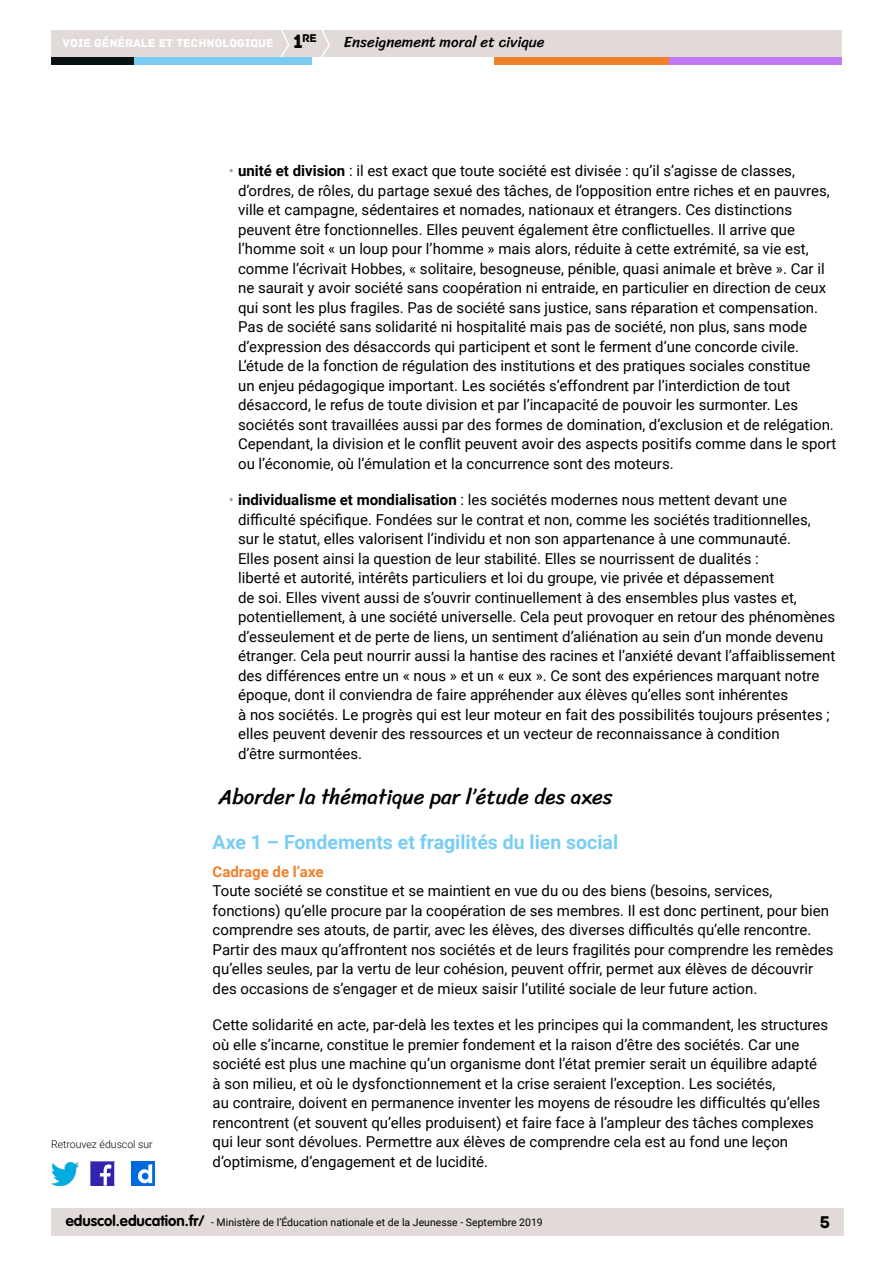
<style>
.page{position:relative;width:893px;height:1263px;background:#fff}
.page>*{position:absolute;margin:0;border:0;box-sizing:border-box;transform-origin:0 0}
.t1{font:21px "Sriracha";color:#000}
.t2{font:700 19.5px "Roboto";color:#79cdf4}
.t3{font:18px "Archive";color:#000}
.t4{font:15px/19.5px "Roboto";color:#000}
.t5{font:15px "Sriracha";color:#000}
.t6{font:700 15px "Roboto";color:#f0802b}
.t7{font:12px "Archive";color:#fff}
.t8{font:11.85px "Archive";color:#000}
.t9{font:10.5px "Roboto";color:#000}
.t10{font:300 10.5px "Roboto";color:#000}
.s1{font-size:20.4px;color:#000}
.s2{color:#9d9d9c}
.s3{font-weight:700}
.s4{font-family:"VAG Rounded Std";font-weight:700;font-size:15px}
</style>
<div class="page">
<div style="left:51px;top:30px;width:791px;height:27px;background:#e1dad8"></div>
<svg style="left:280px;top:30px;width:10px;height:27px"></svg>
<svg style="left:321px;top:30px;width:9px;height:27px"></svg>
<div style="left:133px;top:57px;width:179px;height:8px;background:#79cdf4"></div>
<div style="left:51px;top:57px;width:82px;height:8px;background:#091316"></div>
<div style="left:667px;top:57px;width:175px;height:8px;background:#c379f6"></div>
<div style="left:494px;top:57px;width:175px;height:8px;background:#f0802b"></div>
<div style="left:51px;top:1209px;width:792px;height:27px;background:#e1dad8"></div>
<img style="left:91px;top:1162px;width:23px;height:23px">
<img style="left:51px;top:1163px;width:28px;height:22px">
<img style="left:132px;top:1162px;width:22px;height:23px">
<p class="t8" style="left:302px;top:31px;width:16px">re</p>
<p class="t7" style="left:63px;top:36px;width:242px">VOIE GÉNÉRALE ET TECHNOLOGIQUE <span class="s1">1</span></p>
<p class="t5" style="left:344px;top:33px;width:202px">Enseignement moral et civique</p>
<p class="t10" style="left:51px;top:1137px;width:103px">Retrouvez éduscol sur</p>
<p class="t4" style="left:238px;top:160px;width:600px;text-indent:-9px"><span class="s2">•</span> <span class="s3">unité et division</span> : il est exact que toute société est divisée : qu’il s’agisse de classes, d’ordres, de rôles, du partage sexué des tâches, de l’opposition entre riches et en pauvres, ville et campagne, sédentaires et nomades, nationaux et étrangers. Ces distinctions peuvent être fonctionnelles. Elles peuvent également être conflictuelles. Il arrive que l’homme soit « un loup pour l’homme » mais alors, réduite à cette extrémité, sa vie est, comme l’écrivait Hobbes, « solitaire, besogneuse, pénible, quasi animale et brève ». Car il ne saurait y avoir société sans coopération ni entraide, en particulier en direction de ceux qui sont les plus fragiles. Pas de société sans justice, sans réparation et compensation.<br>Pas de société sans solidarité ni hospitalité mais pas de société, non plus, sans mode d’expression des désaccords qui participent et sont le ferment d’une concorde civile.<br>L’étude de la fonction de régulation des institutions et des pratiques sociales constitue<br>un enjeu pédagogique important. Les sociétés s’effondrent par l’interdiction de tout désaccord, le refus de toute division et par l’incapacité de pouvoir les surmonter. Les sociétés sont travaillées aussi par des formes de domination, d’exclusion et de relégation.<br>Cependant, la division et le conflit peuvent avoir des aspects positifs comme dans le sport ou l’économie, où l’émulation et la concurrence sont des moteurs.</p>
<p class="t4" style="left:238px;top:489px;width:599px;text-indent:-9px"><span class="s2">•</span> <span class="s3">individualisme et mondialisation</span> : les sociétés modernes nous mettent devant une difficulté spécifique. Fondées sur le contrat et non, comme les sociétés traditionnelles, sur le statut, elles valorisent l’individu et non son appartenance à une communauté.<br>Elles posent ainsi la question de leur stabilité. Elles se nourrissent de dualités :<br>liberté et autorité, intérêts particuliers et loi du groupe, vie privée et dépassement<br>de soi. Elles vivent aussi de s’ouvrir continuellement à des ensembles plus vastes et, potentiellement, à une société universelle. Cela peut provoquer en retour des phénomènes d’esseulement et de perte de liens, un sentiment d’aliénation au sein d’un monde devenu étranger. Cela peut nourrir aussi la hantise des racines et l’anxiété devant l’affaiblissement des différences entre un « nous » et un « eux ». Ce sont des expériences marquant notre époque, dont il conviendra de faire appréhender aux élèves qu’elles sont inhérentes<br>à nos sociétés. Le progrès qui est leur moteur en fait des possibilités toujours présentes ; elles peuvent devenir des ressources et un vecteur de reconnaissance à condition<br>d’être surmontées.</p>
<h1 class="t1" style="left:219px;top:784px;width:395px">Aborder la thématique par l’étude des axes</h1>
<h2 class="t2" style="left:213px;top:828px;width:407px">Axe 1 – Fondements et fragilités du lien social</h2>
<p class="t6" style="left:213px;top:861px;width:112px">Cadrage de l’axe</p>
<p class="t4" style="left:213px;top:881px;width:622px">Toute société se constitue et se maintient en vue du ou des biens (besoins, services, fonctions) qu’elle procure par la coopération de ses membres. Il est donc pertinent, pour bien comprendre ses atouts, de partir, avec les élèves, des diverses difficultés qu’elle rencontre.<br>Partir des maux qu’affrontent nos sociétés et de leurs fragilités pour comprendre les remèdes qu’elles seules, par la vertu de leur cohésion, peuvent offrir, permet aux élèves de découvrir des occasions de s’engager et de mieux saisir l’utilité sociale de leur future action.</p>
<p class="t4" style="left:213px;top:1015px;width:617px">Cette solidarité en acte, par-delà les textes et les principes qui la commandent, les structures où elle s’incarne, constitue le premier fondement et la raison d’être des sociétés. Car une société est plus une machine qu’un organisme dont l’état premier serait un équilibre adapté à son milieu, et où le dysfonctionnement et la crise seraient l’exception. Les sociétés,<br>au contraire, doivent en permanence inventer les moyens de résoudre les difficultés qu’elles rencontrent (et souvent qu’elles produisent) et faire face à l’ampleur des tâches complexes qui leur sont dévolues. Permettre aux élèves de comprendre cela est au fond une leçon d’optimisme, d’engagement et de lucidité.</p>
<p class="t9" style="left:66px;top:1215px;width:478px"><span class="s4">eduscol.education.fr/</span> - Ministère de l’Éducation nationale et de la Jeunesse - Septembre 2019</p>
<p class="t3" style="left:820px;top:1211px;width:12px">5</p>
</div>
